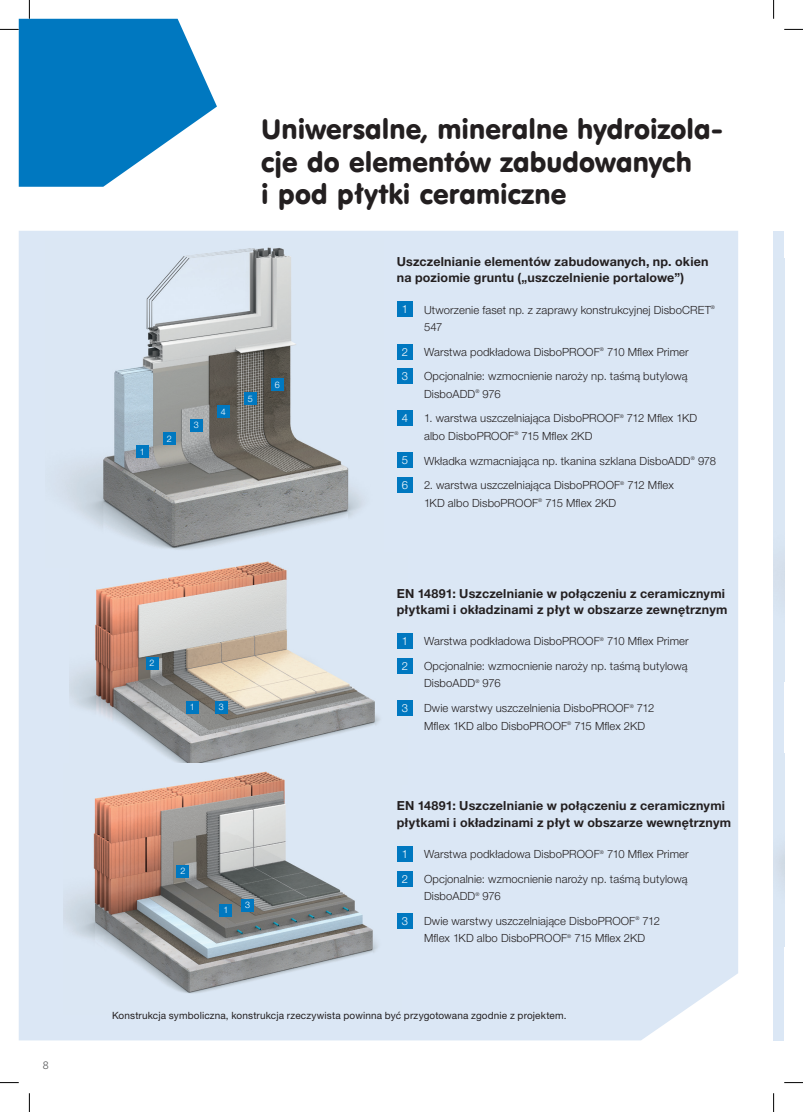
<style>
.page{position:relative;width:803px;height:1112px;background:#fff}
.page>*{position:absolute;margin:0;border:0;box-sizing:border-box;transform-origin:0 0}
.t1{font:27.5px/32.5px "VAG Rounded EU";letter-spacing:.005em;color:#231f20}
.t2{font:700 12.5px/16.2px "Helvetica Neue LT Pro";letter-spacing:.015em;color:#231f20}
.t3{font:300 11.25px/17.5px "Helvetica Neue LT Pro";letter-spacing:.01em;color:#231f20}
.t4{font:300 11.25px "Helvetica Neue LT Pro";color:#fff}
.t5{font:300 11.25px "Frutiger Next LTW1 G";color:#57585a}
.t6{font:10px "Helvetica Neue LT Pro";letter-spacing:.01em;color:#231f20}
.t7{font:300 9px "Helvetica Neue LT Pro";color:#fff}
</style>
<div class="page">
<div style="left:19px;top:231px;width:719px;height:809px;background:#dbe7f5"></div>
<div style="left:773px;top:231px;width:11px;height:809px;background:#dbe7f5"></div>
<img style="left:45px;top:238px;width:339px;height:329px">
<div style="left:136px;top:445px;width:13px;height:13px;background:#0078c0"></div>
<div style="left:163px;top:432px;width:13px;height:13px;background:#0078c0"></div>
<div style="left:190px;top:418px;width:13px;height:13px;background:#0078c0"></div>
<div style="left:217px;top:405px;width:13px;height:13px;background:#0078c0"></div>
<div style="left:244px;top:392px;width:13px;height:12px;background:#0078c0"></div>
<div style="left:271px;top:378px;width:13px;height:13px;background:#0078c0"></div>
<img style="left:69px;top:552px;width:338px;height:232px">
<div style="left:186px;top:700px;width:13px;height:13px;background:#0078c0"></div>
<div style="left:146px;top:656px;width:12px;height:13px;background:#0078c0"></div>
<div style="left:215px;top:700px;width:13px;height:13px;background:#0078c0"></div>
<img style="left:63px;top:763px;width:338px;height:251px">
<div style="left:220px;top:903px;width:12px;height:13px;background:#0078c0"></div>
<div style="left:176px;top:864px;width:13px;height:13px;background:#0078c0"></div>
<div style="left:241px;top:898px;width:13px;height:13px;background:#0078c0"></div>
<div style="left:397px;top:301px;width:16px;height:16px;background:#0078c0"></div>
<div style="left:397px;top:343px;width:16px;height:16px;background:#0078c0"></div>
<div style="left:397px;top:368px;width:16px;height:16px;background:#0078c0"></div>
<div style="left:397px;top:410px;width:16px;height:16px;background:#0078c0"></div>
<div style="left:397px;top:452px;width:16px;height:16px;background:#0078c0"></div>
<div style="left:397px;top:477px;width:16px;height:16px;background:#0078c0"></div>
<div style="left:397px;top:633px;width:16px;height:16px;background:#0078c0"></div>
<div style="left:397px;top:657px;width:16px;height:16px;background:#0078c0"></div>
<div style="left:397px;top:699px;width:16px;height:16px;background:#0078c0"></div>
<div style="left:397px;top:845px;width:16px;height:16px;background:#0078c0"></div>
<div style="left:397px;top:870px;width:16px;height:16px;background:#0078c0"></div>
<div style="left:397px;top:912px;width:16px;height:16px;background:#0078c0"></div>
<svg style="left:784px;top:29px;width:19px;height:1px"></svg>
<svg style="left:0;top:1082px;width:19px;height:1px"></svg>
<svg style="left:784px;top:1082px;width:19px;height:1px"></svg>
<svg style="left:0;top:0;width:217px;height:187px"></svg>
<svg style="left:29px;top:1093px;width:1px;height:18px"></svg>
<svg style="left:773px;top:0;width:1px;height:19px"></svg>
<svg style="left:773px;top:1093px;width:1px;height:18px"></svg>
<p class="t5" style="left:43px;top:1058px;width:7px">8</p>
<p class="t7" style="left:140px;top:446px;width:7px">1</p>
<p class="t7" style="left:167px;top:433px;width:7px">2</p>
<p class="t7" style="left:194px;top:419px;width:7px">3</p>
<p class="t7" style="left:221px;top:406px;width:7px">4</p>
<h1 class="t1" style="left:261px;top:114px;width:463px">Uniwersalne, mineralne hydroizola&shy;cje do elementów zabudowanych<br>i pod płytki ceramiczne</h1>
<p class="t7" style="left:248px;top:393px;width:7px">5</p>
<p class="t7" style="left:275px;top:379px;width:7px">6</p>
<p class="t2" style="left:397px;top:253px;width:313px">Uszczelnianie elementów zabudowanych, np. okien na poziomie gruntu („uszczelnienie portalowe”)</p>
<p class="t4" style="left:402px;top:302px;width:8px">1</p>
<p class="t3" style="left:424px;top:300px;width:292px">Utworzenie faset np. z zaprawy konstrukcyjnej DisboCRET<sup>®<br></sup>547</p>
<p class="t4" style="left:402px;top:344px;width:8px">2</p>
<p class="t3" style="left:424px;top:342px;width:266px">Warstwa podkładowa DisboPROOF<sup>®</sup> 710 Mflex Primer</p>
<p class="t4" style="left:402px;top:369px;width:8px">3</p>
<p class="t3" style="left:424px;top:367px;width:265px">Opcjonalnie: wzmocnienie naroży np. taśmą butylową<br>DisboADD<sup>®</sup> 976</p>
<p class="t4" style="left:402px;top:411px;width:8px">4</p>
<p class="t3" style="left:424px;top:409px;width:275px">1. warstwa uszczelniająca DisboPROOF<sup>®</sup> 712 Mflex 1KD albo DisboPROOF<sup>®</sup> 715 Mflex 2KD</p>
<p class="t4" style="left:402px;top:453px;width:8px">5</p>
<p class="t3" style="left:424px;top:451px;width:294px">Wkładka wzmacniająca np. tkanina szklana DisboADD<sup>®</sup> 978</p>
<p class="t4" style="left:402px;top:478px;width:8px">6</p>
<p class="t3" style="left:424px;top:476px;width:251px">2. warstwa uszczelniająca DisboPROOF<sup>®</sup> 712 Mflex<br>1KD albo DisboPROOF<sup>®</sup> 715 Mflex 2KD</p>
<p class="t7" style="left:149px;top:657px;width:7px">2</p>
<p class="t7" style="left:190px;top:701px;width:7px">1</p>
<p class="t7" style="left:219px;top:701px;width:7px">3</p>
<p class="t7" style="left:180px;top:865px;width:7px">2</p>
<p class="t7" style="left:223px;top:904px;width:7px">1</p>
<p class="t7" style="left:245px;top:899px;width:7px">3</p>
<p class="t2" style="left:397px;top:584px;width:332px">EN 14891: Uszczelnianie w połączeniu z ceramicznymi płytkami i okładzinami z płyt w obszarze zewnętrznym</p>
<p class="t4" style="left:402px;top:634px;width:8px">1</p>
<p class="t3" style="left:424px;top:632px;width:266px">Warstwa podkładowa DisboPROOF<sup>®</sup> 710 Mflex Primer</p>
<p class="t4" style="left:402px;top:658px;width:8px">2</p>
<p class="t3" style="left:424px;top:656px;width:265px">Opcjonalnie: wzmocnienie naroży np. taśmą butylową<br>DisboADD<sup>®</sup> 976</p>
<p class="t4" style="left:402px;top:700px;width:8px">3</p>
<p class="t3" style="left:424px;top:699px;width:232px">Dwie warstwy uszczelnienia DisboPROOF<sup>®</sup> 712<br>Mflex 1KD albo DisboPROOF<sup>®</sup> 715 Mflex 2KD</p>
<p class="t2" style="left:397px;top:797px;width:336px">EN 14891: Uszczelnianie w połączeniu z ceramicznymi płytkami i okładzinami z płyt w obszarze wewnętrznym</p>
<p class="t4" style="left:402px;top:846px;width:8px">1</p>
<p class="t3" style="left:424px;top:845px;width:266px">Warstwa podkładowa DisboPROOF<sup>®</sup> 710 Mflex Primer</p>
<p class="t4" style="left:402px;top:871px;width:8px">2</p>
<p class="t3" style="left:424px;top:869px;width:265px">Opcjonalnie: wzmocnienie naroży np. taśmą butylową<br>DisboADD<sup>®</sup> 976</p>
<p class="t4" style="left:402px;top:913px;width:8px">3</p>
<p class="t3" style="left:424px;top:911px;width:237px">Dwie warstwy uszczelniające DisboPROOF<sup>®</sup> 712<br>Mflex 1KD albo DisboPROOF<sup>®</sup> 715 Mflex 2KD</p>
<p class="t6" style="left:112px;top:1008px;width:456px">Konstrukcja symboliczna, konstrukcja rzeczywista powinna być przygotowana zgodnie z projektem.</p>
</div>
